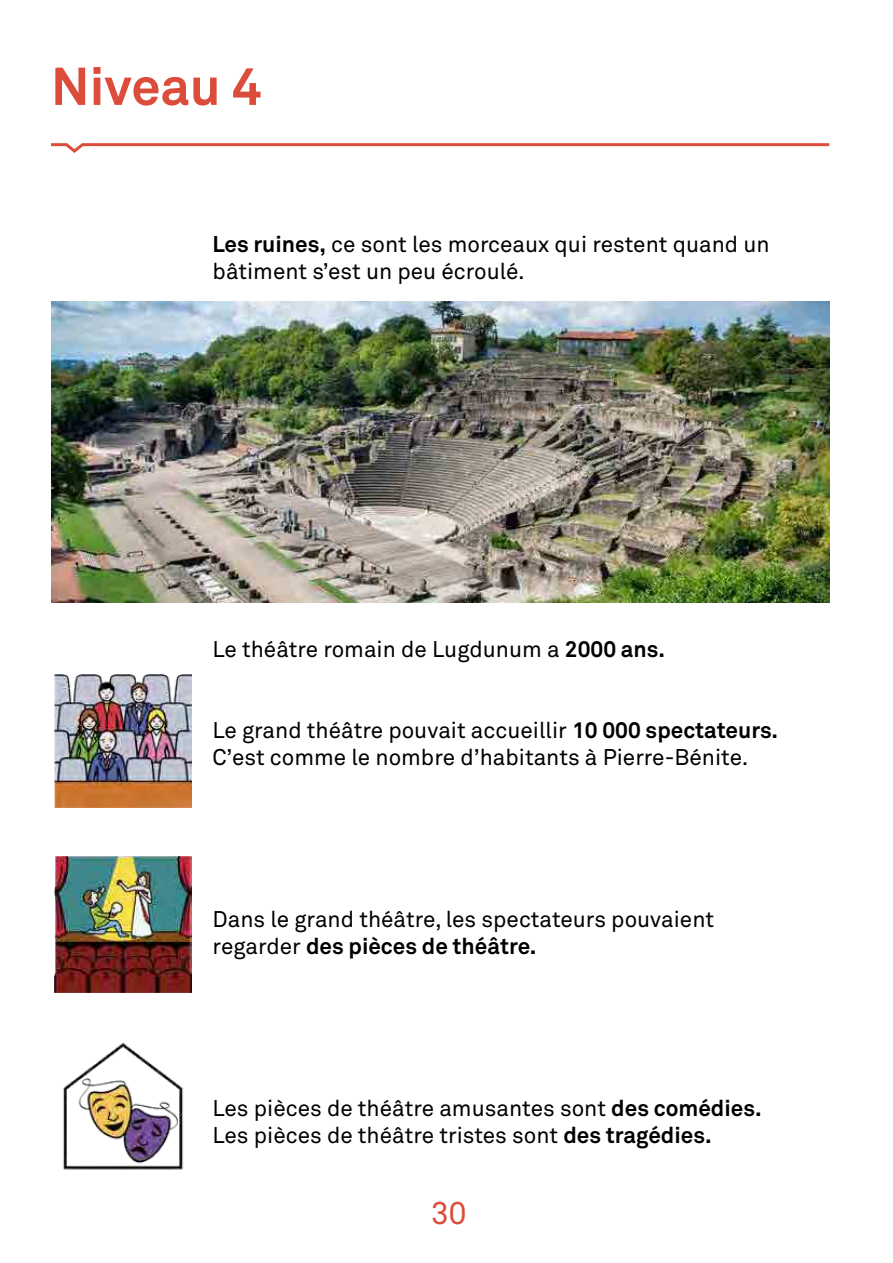
<style>
.page{position:relative;width:893px;height:1263px;background:#fff}
.page>*{position:absolute;margin:0;border:0;box-sizing:border-box;transform-origin:0 0}
.t1{font:700 52.5px "Akkurat Pro";color:#db4d3a}
.t2{font:31.5px "Akkurat Pro";color:#db4d3a}
.t3{font:22.5px/27px "Akkurat Pro";color:#000}
.s1{font-weight:700}
</style>
<div class="page">
<img style="left:54px;top:674px;width:137px;height:133px">
<img style="left:54px;top:856px;width:137px;height:136px">
<img style="left:63px;top:1042px;width:121px;height:128px">
<svg style="left:51px;top:143px;width:779px;height:10px"></svg>
<img style="left:51px;top:302px;width:778px;height:300px">
<h1 class="t1" style="left:51px;top:54px;width:212px">Niveau 4</h1>
<p class="t3" style="left:213px;top:231px;width:559px"><span class="s1">Les ruines,</span> ce sont les morceaux qui restent quand un bâtiment s’est un peu écroulé.</p>
<p class="t3" style="left:213px;top:636px;width:454px">Le théâtre romain de Lugdunum a <span class="s1">2000 ans.</span></p>
<p class="t3" style="left:213px;top:717px;width:567px">Le grand théâtre pouvait accueillir <span class="s1">10 000 spectateurs.<br></span>C’est comme le nombre d’habitants à Pierre-Bénite.</p>
<p class="t3" style="left:213px;top:906px;width:503px">Dans le grand théâtre, les spectateurs pouvaient regarder <span class="s1">des pièces de théâtre.</span></p>
<p class="t3" style="left:213px;top:1095px;width:551px">Les pièces de théâtre amusantes sont <span class="s1">des comédies.<br></span>Les pièces de théâtre tristes sont <span class="s1">des tragédies.</span></p>
<h2 class="t2" style="left:431px;top:1194px;width:37px">30</h2>
</div>
